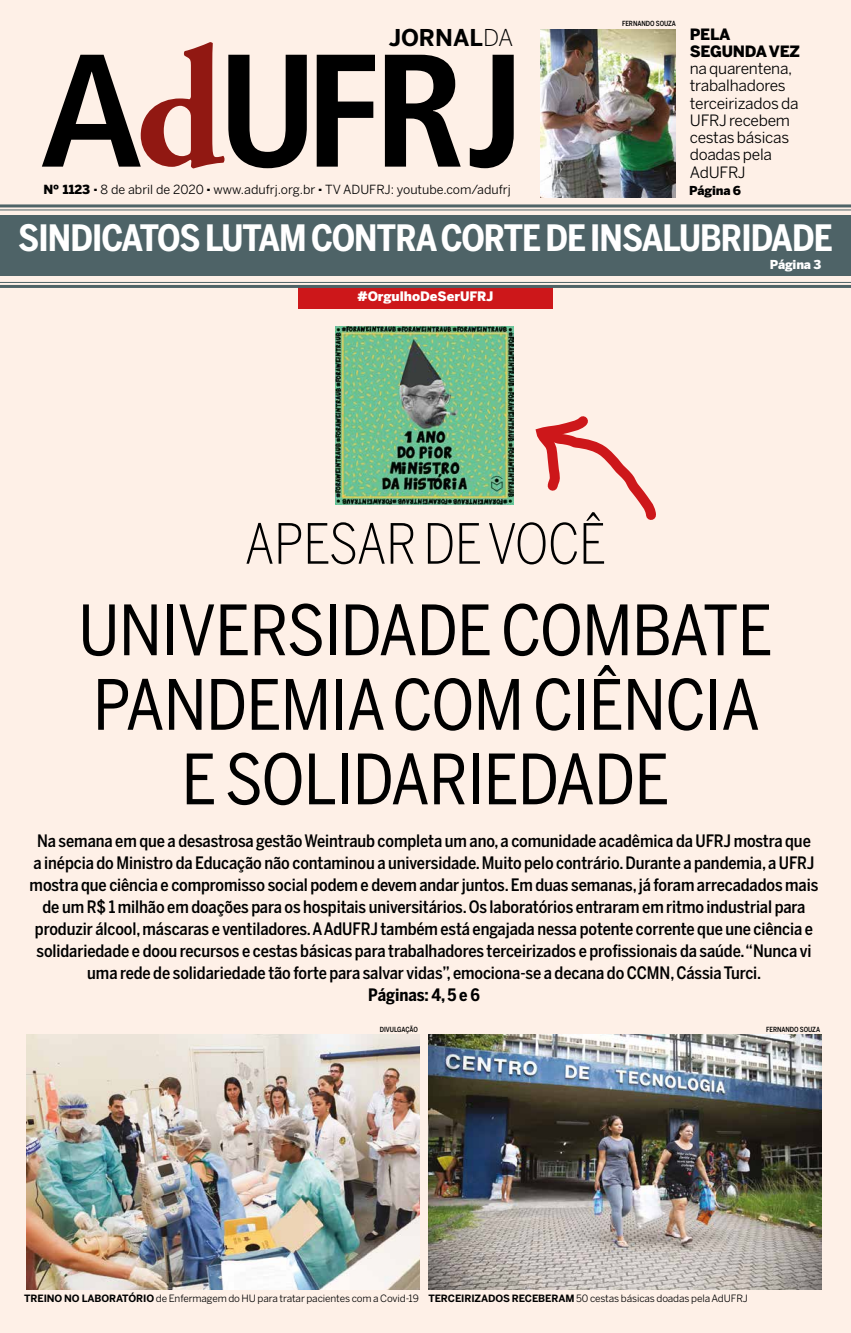
<style>
.page{position:relative;width:851px;height:1333px;background:#fff}
.page>*{position:absolute;margin:0;border:0;box-sizing:border-box;transform-origin:0 0}
.t1{font:68.6px/74.5px "Benton Sans Cond";letter-spacing:-.01em;color:#000;text-align:center}
.t2{font:300 54.9px "Benton Sans Cond";letter-spacing:-.01em;color:#000}
.t3{font:700 36px "Benton Sans Cond";letter-spacing:-.025em;color:#fff}
.t4{font:700 23px "Benton Sans";color:#000}
.t5{font:500 17px/22px "Benton Sans Cond";letter-spacing:-.005em;color:#000;text-align:center}
.t6{font:700 17px "Benton Sans Cond";letter-spacing:-.005em;color:#000}
.t7{font:15.5px/17.2px "Benton Sans";letter-spacing:-.015em;color:#000}
.t8{font:900 15.5px/17.2px "Benton Sans";letter-spacing:-.015em;color:#000}
.t9{font:900 13px "Benton Sans";color:#fff}
.t10{font:12.5px "Benton Sans";color:#000}
.t11{font:900 12.3px "Benton Sans";letter-spacing:-.015em;color:#fff}
.t12{font:900 12.3px "Benton Sans";letter-spacing:-.015em;color:#000}
.t13{font:10px "Benton Sans";letter-spacing:-.01em;color:#000}
.t14{font:500 7px "Benton Sans Cond";letter-spacing:-.01em;color:#000}
.s1{font-weight:300}
.s2{font-weight:900}
.s3{font-weight:700}
</style>
<div class="page">
<div style="left:0;top:0;width:850px;height:1332px;background:#fef0e7"></div>
<svg style="left:316px;top:55px;width:59px;height:112px"></svg>
<svg style="left:385px;top:55px;width:75px;height:112px"></svg>
<svg style="left:469px;top:55px;width:44px;height:113px"></svg>
<svg style="left:42px;top:42px;width:265px;height:126px"></svg>
<img style="left:540px;top:30px;width:135px;height:167px">
<hr style="left:0;top:209px;width:850px;height:1px;background:#4e6367">
<hr style="left:0;top:204px;width:850px;height:3px;background:#4e6367">
<div style="left:0;top:215px;width:850px;height:60px;background:#4e6367"></div>
<div style="left:298px;top:288px;width:254px;height:21px;background:#cd171a"></div>
<hr style="left:0;top:285px;width:850px;height:3px;background:#4e6367">
<hr style="left:0;top:282px;width:850px;height:1px;background:#4e6367">
<img style="left:27px;top:1034px;width:393px;height:255px">
<img style="left:428px;top:1034px;width:393px;height:255px">
<img style="left:335px;top:326px;width:179px;height:178px">
<svg style="left:535px;top:416px;width:121px;height:104px"></svg>
<h3 class="t4" style="left:388px;top:24px;width:126px">JORNAL<span class="s1">DA</span></h3>
<p class="t10" style="left:43px;top:182px;width:469px"><span class="s2">Nº 1123 </span><sup>.</sup> 8 de abril de 2020 <sup>.</sup> www.adufrj.org.br <sup>.</sup> TV ADUFRJ: youtube.com/adufrj</p>
<p class="t14" style="left:622px;top:20px;width:55px">FERNANDO SOUZA</p>
<p class="t8" style="left:689px;top:25px;width:112px">PELA<br>SEGUNDA VEZ</p>
<p class="t7" style="left:689px;top:60px;width:110px">na quarentena, trabalhadores terceirizados da<br>UFRJ recebem cestas básicas doadas pela<br>AdUFRJ</p>
<p class="t12" style="left:689px;top:183px;width:53px">Página 6</p>
<h3 class="t3" style="left:18px;top:216px;width:815px">SINDICATOS LUTAM CONTRA CORTE DE INSALUBRIDADE</h3>
<p class="t11" style="left:769px;top:257px;width:53px">Página 3</p>
<p class="t9" style="left:357px;top:289px;width:137px">#OrgulhoDeSerUFRJ</p>
<h2 class="t2" style="left:244px;top:512px;width:363px">APESAR DE VOCÊ</h2>
<h1 class="t1" style="left:78px;top:592px;width:695px">UNIVERSIDADE COMBATE<br>PANDEMIA COM CIÊNCIA<br>E SOLIDARIEDADE</h1>
<p class="t5" style="left:30px;top:830px;width:790px">Na semana em que a desastrosa gestão Weintraub completa um ano, a comunidade acadêmica da UFRJ mostra que<br>a inépcia do Ministro da Educação não contaminou a universidade. Muito pelo contrário. Durante a pandemia, a UFRJ mostra que ciência e compromisso social podem e devem andar juntos. Em duas semanas, já foram arrecadados mais de um R$ 1 milhão em doações para os hospitais universitários. Os laboratórios entraram em ritmo industrial para produzir álcool, máscaras e ventiladores. A AdUFRJ também está engajada nessa potente corrente que une ciência e solidariedade e doou recursos e cestas básicas para trabalhadores terceirizados e profissionais da saúde. “Nunca vi uma rede de solidariedade tão forte para salvar vidas”, emociona-se a decana do CCMN, Cássia Turci.</p>
<p class="t6" style="left:368px;top:985px;width:113px">Páginas: 4, 5 e 6</p>
<p class="t14" style="left:380px;top:1025px;width:40px">DIVULGAÇÃO</p>
<p class="t14" style="left:766px;top:1025px;width:55px">FERNANDO SOUZA</p>
<p class="t13" style="left:24px;top:1292px;width:725px"><span class="s3">TREINO NO LABORATÓRIO</span> de Enfermagem do HU para tratar pacientes com a Covid-19 <span class="s3">TERCEIRIZADOS RECEBERAM</span> 50 cestas básicas doadas pela AdUFRJ</p>
</div>
